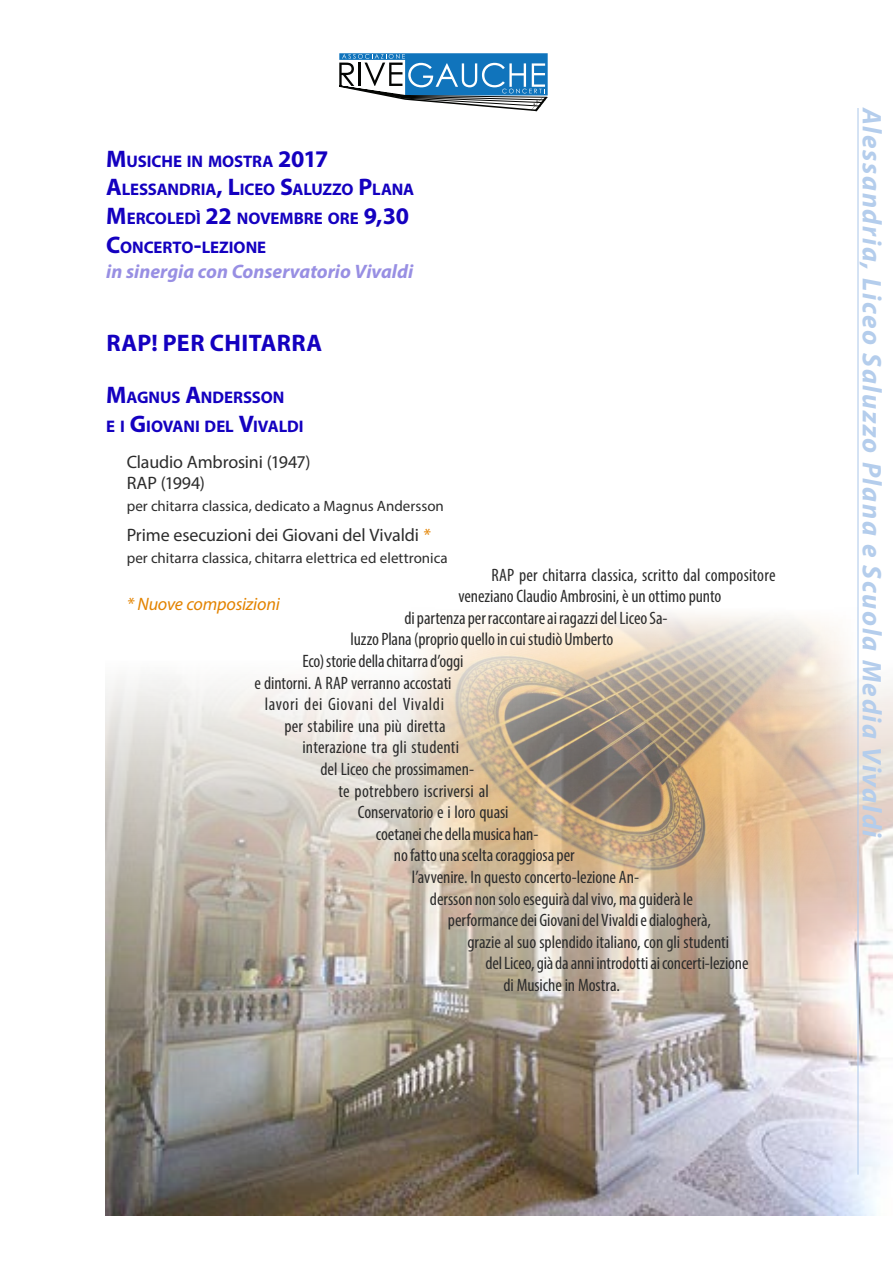
<style>
.page{position:relative;width:893px;height:1263px;background:#fff}
.page>*{position:absolute;margin:0;border:0;box-sizing:border-box;transform-origin:0 0}
.t1{font:italic 700 27px "Myriad Pro";letter-spacing:.06em;color:#b4cdec}
.Titolino{font:700 24px "Myriad Pro";letter-spacing:.01em;color:#1400c0}
.LuogoDataInterpreti{font:italic 700 19.5px "Myriad Pro";color:#988fe3}
.Programma{font:condensed 18px "Myriad Pro";letter-spacing:-.005em;color:#2c2c2c}
.Programma-2{font:18px/21.6px "Myriad Pro";letter-spacing:-.005em;color:#2c2c2c}
.Programma-3{font:condensed 18px "Myriad Pro";letter-spacing:.035em;color:#2c2c2c}
.Programma-4{font:condensed 18px "Myriad Pro";letter-spacing:.015em;color:#2c2c2c}
.Programma-5{font:italic 18px "Myriad Pro";letter-spacing:-.01em;color:#e38300}
.LuogoDataInterpreti-2{font:700 16.8px/28.8px "Myriad Pro";letter-spacing:-.005em;color:#1400c0}
.Programma-6{font:15px "Myriad Pro";color:#2c2c2c}
.s1{font-size:24px}
.s2{font-style:italic;color:#e38300}
</style>
<div class="page">
<svg style="left:339px;top:53px;width:209px;height:59px"></svg>
<img style="left:106px;top:660px;width:787px;height:555px">
<hr style="left:857px;top:108px;width:1px;height:1067px;background:#b4cdec">
<img style="left:411px;top:607px;width:447px;height:298px">
<p class="LuogoDataInterpreti-2" style="left:106px;top:146px;width:309px"><span class="s1">M</span>USICHE IN MOSTRA <span class="s1">2017<br>A</span>LESSANDRIA<span class="s1">, L</span>ICEO <span class="s1">S</span>ALUZZO <span class="s1">P</span>LANA<br><span class="s1">M</span>ERCOLEDÌ <span class="s1">22</span> NOVEMBRE ORE <span class="s1">9,30<br>C</span>ONCERTO<span class="s1">-</span>LEZIONE</p>
<p class="LuogoDataInterpreti" style="left:106px;top:259px;width:308px">in sinergia con Conservatorio Vivaldi</p>
<p class="Titolino" style="left:107px;top:327px;width:217px">RAP! PER CHITARRA</p>
<p class="LuogoDataInterpreti-2" style="left:106px;top:383px;width:199px"><span class="s1">M</span>AGNUS <span class="s1">A</span>NDERSSON<br>E I <span class="s1">G</span>IOVANI DEL <span class="s1">V</span>IVALDI</p>
<p class="Programma-2" style="left:127px;top:450px;width:185px">Claudio Ambrosini (1947)<br>RAP (1994)</p>
<p class="Programma-6" style="left:127px;top:497px;width:319px">per chitarra classica, dedicato a Magnus Andersson</p>
<p class="Programma-2" style="left:127px;top:524px;width:305px">Prime esecuzioni dei Giovani del Vivaldi <span class="s2">*</span></p>
<p class="Programma-6" style="left:127px;top:548px;width:323px">per chitarra classica, chitarra elettrica ed elettronica</p>
<p class="Programma-5" style="left:127px;top:592px;width:155px">* Nuove composizioni</p>
<p class="Programma" style="left:491px;top:564px;width:286px">RAP per chitarra classica, scritto dal compositore</p>
<p class="Programma" style="left:458px;top:585px;width:265px">veneziano Claudio Ambrosini, è un ottimo punto</p>
<p class="Programma" style="left:404px;top:607px;width:265px">di partenza per raccontare ai ragazzi del Liceo Sa-</p>
<p class="Programma" style="left:350px;top:628px;width:265px">luzzo Plana (proprio quello in cui studiò Umberto</p>
<p class="Programma" style="left:302px;top:650px;width:163px">Eco) storie della chitarra d’oggi</p>
<p class="Programma" style="left:254px;top:672px;width:199px">e dintorni. A RAP verranno accostati</p>
<p class="Programma-3" style="left:265px;top:693px;width:181px">lavori dei Giovani del Vivaldi</p>
<p class="Programma" style="left:284px;top:715px;width:163px">per stabilire una più diretta</p>
<p class="Programma" style="left:302px;top:736px;width:158px">interazione tra gli studenti</p>
<p class="Programma" style="left:320px;top:758px;width:155px">del Liceo che prossimamen-</p>
<p class="Programma-4" style="left:338px;top:780px;width:152px">te potrebbero iscriversi al</p>
<p class="Programma" style="left:358px;top:801px;width:152px">Conservatorio e i loro quasi</p>
<p class="Programma" style="left:376px;top:823px;width:164px">coetanei che della musica han-</p>
<p class="Programma" style="left:394px;top:844px;width:182px">no fatto una scelta coraggiosa per</p>
<p class="Programma" style="left:412px;top:866px;width:229px">l’avvenire. In questo concerto-lezione An-</p>
<p class="Programma" style="left:430px;top:888px;width:265px">dersson non solo eseguirà dal vivo, ma guiderà le</p>
<p class="Programma" style="left:448px;top:909px;width:265px">performance dei Giovani del Vivaldi e dialogherà,</p>
<p class="Programma" style="left:467px;top:931px;width:263px">grazie al suo splendido italiano, con gli studenti</p>
<p class="Programma" style="left:485px;top:952px;width:265px">del Liceo, già da anni introdotti ai concerti-lezione</p>
<p class="Programma" style="left:503px;top:974px;width:118px">di Musiche in Mostra.</p>
<p class="t1" style="left:889px;top:108px;width:731px;rotate:90deg">Alessandria, Liceo Saluzzo Plana e Scuola Media Vivaldi</p>
</div>
